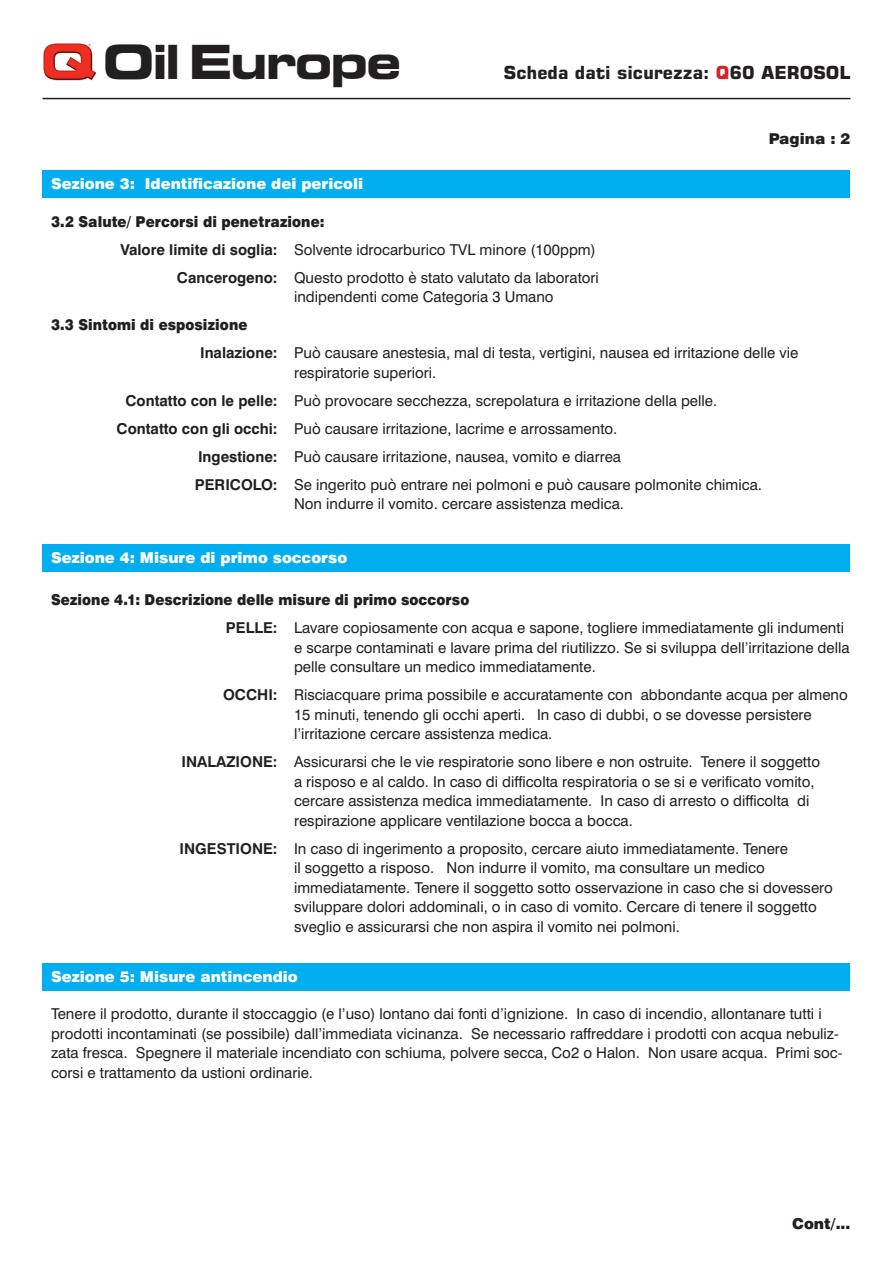
<style>
.page{position:relative;width:893px;height:1263px;background:#fff}
.page>*{position:absolute;margin:0;border:0;box-sizing:border-box;transform-origin:0 0}
.t1{font:700 expanded 46.95px "Square 721 BT";letter-spacing:-.05em;color:#231f20}
.t2{font:700 18px "Square 721 BT";color:#231f20}
.t3{font:15px/19.5px "Swiss 721 BT";color:#231f20}
.t4{font:900 15px "Swiss 721 BT";color:#fff}
.t5{font:900 15px "Swiss 721 BT";letter-spacing:.005em;color:#231f20;scale:.91 1}
.t6{font:900 15px "Swiss 721 BT";letter-spacing:.005em;color:#231f20}
.s1{color:#d1232a}
.s2{font-weight:700}
.s3{font-weight:900}
</style>
<div class="page">
<img style="left:43px;top:43px;width:53px;height:38px">
<hr style="left:43px;top:98px;width:807px;height:1px;background:#231f20">
<div style="left:43px;top:170px;width:807px;height:28px;background:#00aeef"></div>
<div style="left:43px;top:544px;width:807px;height:28px;background:#00aeef"></div>
<div style="left:43px;top:963px;width:807px;height:28px;background:#00aeef"></div>
<h1 class="t1" style="left:103px;top:34px;width:300px">Oil Europe</h1>
<p class="t4" style="left:51px;top:174px;width:314px">Sezione 3: Identificazione dei pericoli</p>
<p class="t2" style="left:504px;top:62px;width:348px">Scheda dati sicurezza: <span class="s1">Q</span>60 AEROSOL</p>
<p class="t6" style="left:769px;top:130px;width:83px">Pagina : 2</p>
<p class="t5" style="left:51px;top:212px;width:302px">3.2 Salute/ Percorsi di penetrazione:</p>
<p class="t3" style="left:120px;top:240px;width:477px"><span class="s2">Valore limite di soglia:</span> Solvente idrocarburico TVL minore (100ppm)</p>
<p class="t3" style="left:177px;top:268px;width:423px"><span class="s2">Cancerogeno:</span> Questo prodotto è stato valutato da laboratori</p>
<p class="t3" style="left:294px;top:287px;width:261px">indipendenti come Categoria 3 Umano</p>
<p class="t3" style="left:200px;top:311px;width:600px;line-height:28px;text-indent:-149px"><span class="s3">3.3 Sintomi di esposizione<br></span><span class="s2">Inalazione:</span> Può causare anestesia, mal di testa, vertigini, nausea ed irritazione delle vie</p>
<p class="t3" style="left:294px;top:363px;width:144px">respiratorie superiori.</p>
<p class="t3" style="left:125px;top:391px;width:593px"><span class="s2">Contatto con le pelle:</span> Può provocare secchezza, screpolatura e irritazione della pelle.</p>
<p class="t3" style="left:117px;top:419px;width:502px"><span class="s2">Contatto con gli occhi:</span> Può causare irritazione, lacrime e arrossamento.</p>
<p class="t3" style="left:198px;top:447px;width:425px"><span class="s2">Ingestione:</span> Può causare irritazione, nausea, vomito e diarrea</p>
<p class="t3" style="left:195px;top:475px;width:569px"><span class="s2">PERICOLO:</span> Se ingerito può entrare nei polmoni e può causare polmonite chimica.</p>
<p class="t3" style="left:294px;top:494px;width:331px">Non indurre il vomito. cercare assistenza medica.</p>
<p class="t4" style="left:51px;top:548px;width:298px">Sezione 4: Misure di primo soccorso</p>
<p class="t3" style="left:226px;top:586px;width:620px;line-height:28px;text-indent:-175px"><span class="s3">Sezione 4.1: Descrizione delle misure di primo soccorso<br></span><span class="s2">PELLE:</span> Lavare copiosamente con acqua e sapone, togliere immediatamente gli indumenti</p>
<p class="t3" style="left:294px;top:637px;width:557px">e scarpe contaminati e lavare prima del riutilizzo. Se si sviluppa dell’irritazione della pelle consultare un medico immediatamente.</p>
<p class="t3" style="left:294px;top:685px;width:555px;text-indent:-71px"><span class="s2">OCCHI:</span> Risciacquare prima possibile e accuratamente con abbondante acqua per almeno<br>15 minuti, tenendo gli occhi aperti. In caso di dubbi, o se dovesse persistere l’irritazione cercare assistenza medica.</p>
<p class="t3" style="left:294px;top:752px;width:527px;text-indent:-112px"><span class="s2">INALAZIONE:</span> Assicurarsi che le vie respiratorie sono libere e non ostruite. Tenere il soggetto a risposo e al caldo. In caso di difficolta respiratoria o se si e verificato vomito, cercare assistenza medica immediatamente. In caso di arresto o difficolta di respirazione applicare ventilazione bocca a bocca.</p>
<p class="t3" style="left:294px;top:838px;width:540px;text-indent:-115px"><span class="s2">INGESTIONE:</span> In caso di ingerimento a proposito, cercare aiuto immediatamente. Tenere<br>il soggetto a risposo. Non indurre il vomito, ma consultare un medico immediatamente. Tenere il soggetto sotto osservazione in caso che si dovessero sviluppare dolori addominali, o in caso di vomito. Cercare di tenere il soggetto sveglio e assicurarsi che non aspira il vomito nei polmoni.</p>
<p class="t4" style="left:51px;top:967px;width:248px">Sezione 5: Misure antincendio</p>
<p class="t3" style="left:51px;top:1004px;width:793px">Tenere il prodotto, durante il stoccaggio (e l’uso) lontano dai fonti d’ignizione. In caso di incendio, allontanare tutti i prodotti incontaminati (se possibile) dall’immediata vicinanza. Se necessario raffreddare i prodotti con acqua nebuliz&shy;zata fresca. Spegnere il materiale incendiato con schiuma, polvere secca, Co2 o Halon. Non usare acqua. Primi soc&shy;corsi e trattamento da ustioni ordinarie.</p>
<p class="t6" style="left:792px;top:1214px;width:60px">Cont/...</p>
</div>
